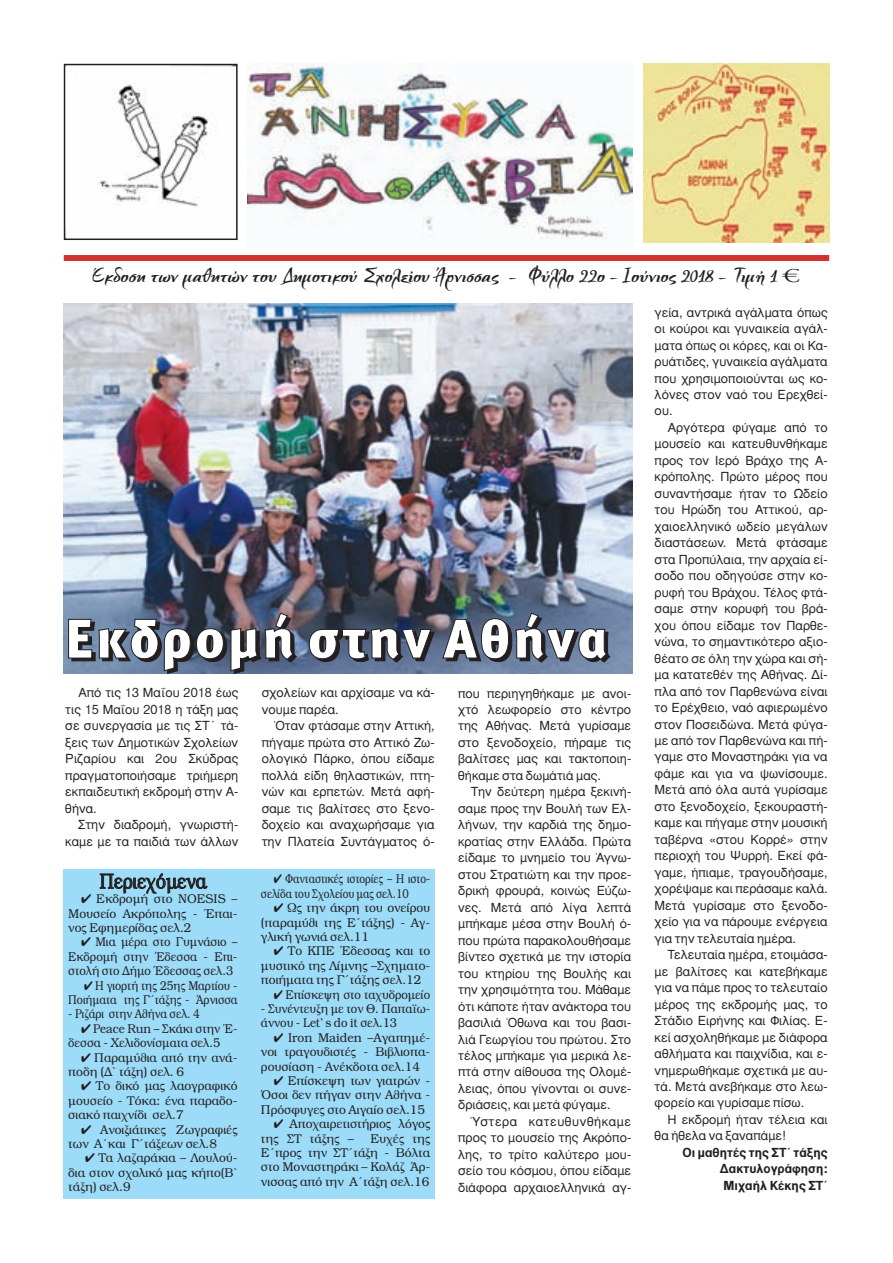
<style>
.page{position:relative;width:893px;height:1263px;background:#fff}
.page>*{position:absolute;margin:0;border:0;box-sizing:border-box;transform-origin:0 0}
.t1{font:55.5px "Meta Black Greek LF";letter-spacing:.055em;color:#fff}
.t2{font:700 22.5px "CF Painter";color:#231f20;scale:1.2 1}
.t3{font:21px "Acro Book Text";color:#231f20;scale:.85 1}
.t4{font:12.75px/16.5px "Gr Helvetica";color:#231f20;text-align:justify}
.t5{font:12.75px/14.4px "Acro Book Text";color:#231f20;text-align:justify;scale:.95 1}
.t6{font:12.75px/14.4px "Acro Book Text";color:#231f20;scale:.9 1}
.t7{font:12.75px/14.4px "Acro Book Text";color:#231f20;text-align:right;scale:.85 1}
.t8{font:12.75px/14.4px "Acro Book Text";color:#231f20;scale:.8 1}
.t9{font:700 12.75px/16.5px "Gr Helvetica";color:#231f20;text-align:right}
.s1{font-family:"CF Eurofont";font-weight:400;font-size:19.5px}
</style>
<div class="page">
<img style="left:643px;top:64px;width:186px;height:178px">
<img style="left:98px;top:83px;width:111px;height:124px">
<div style="left:64px;top:64px;width:174px;height:176px;border:2px solid #231f20"></div>
<div style="left:64px;top:255px;width:765px;height:6px;background:#cf322f"></div>
<div style="left:64px;top:869px;width:371px;height:330px;background:#9cdcf8"></div>
<img style="left:247px;top:64px;width:385px;height:176px">
<img style="left:64px;top:303px;width:568px;height:371px">
<h2 class="t2" style="left:93px;top:264px;width:591px">Έκδοση των µαθητών του ∆ηµοτικού Σχολείου Άρνισσας - Φύλλο 22ο - Ιούνιος 2018 - Tιµή 1 <span class="s1">S</span></h2>
<h1 class="t1" style="left:65px;top:607px;width:544px">Εκδροµή στην Αθήνα</h1>
<p class="t4" style="left:65px;top:685px;width:175px;text-indent:13px">Από τις 13 Μαΐου 2018 έως τις 15 Μαΐου 2018 η τάξη µας σε συνεργασία µε τις ΣΤ΄ τά&shy;ξεις των ∆ηµοτικών Σχολείων Ριζαρίου και 2ου Σκύδρας πραγµατοποιήσαµε τριήµερη εκπαιδευτική εκδροµή στην Α&shy;θήνα.</p>
<p class="t4" style="left:65px;top:817px;width:175px;text-align:right">Στην διαδροµή, γνωριστή&shy;καµε µε τα παιδιά των άλλων</p>
<h3 class="t3" style="left:100px;top:870px;width:127px">Περιεχόµενα</h3>
<p class="t5" style="left:68px;top:892px;width:180px;text-indent:13px">✔ Εκδροµή στο NOESIS – Μουσείο Ακρόπολης - Έπαι&shy;νος Εφηµερίδας σελ.2</p>
<p class="t6" style="left:68px;top:935px;width:190px;text-align:justify;text-indent:13px">✔ Μια µέρα στο Γυµνάσιο – Εκδροµή στην Έδεσσα - Επι&shy;στολή στο ∆ήµο Έδεσσας σελ.3</p>
<p class="t7" style="left:68px;top:978px;width:201px">✔ Η γιορτή της 25ης Μαρτίου -<br>Ποιήµατα της Γ΄τάξης - Άρνισσα</p>
<p class="t7" style="left:68px;top:1007px;width:156px">- Ριζάρι στην Αθήνα σελ. 4</p>
<p class="t6" style="left:68px;top:1021px;width:190px;text-indent:13px">✔ Peace Run – Σκάκι στην Έ&shy;δεσσα - Χελιδονίσµατα σελ.5</p>
<p class="t5" style="left:68px;top:1050px;width:180px;text-indent:13px">✔ Παραµύθια από την ανά&shy;ποδη (∆` τάξη) σελ. 6</p>
<p class="t5" style="left:68px;top:1079px;width:180px;text-indent:13px">✔ Το δικό µας λαογραφικό µουσείο - Τόκα: ένα παραδο&shy;σιακό παιχνίδι σελ.7</p>
<p class="t5" style="left:68px;top:1122px;width:180px;text-indent:13px">✔ Ανοιξιάτικες Ζωγραφιές των Α΄και Γ΄τάξεων σελ.8</p>
<p class="t5" style="left:68px;top:1151px;width:180px;text-indent:17px">✔ Τα λαζαράκια – Λουλού&shy;δια στον σχολικό µας κήπο(Β` τάξη) σελ.9</p>
<p class="t4" style="left:262px;top:685px;width:175px">σχολείων και αρχίσαµε να κά&shy;νουµε παρέα.</p>
<p class="t4" style="left:262px;top:718px;width:175px;text-indent:13px">Όταν φτάσαµε στην Αττική, πήγαµε πρώτα στο Αττικό Ζω&shy;ολογικό Πάρκο, όπου είδαµε πολλά είδη θηλαστικών, πτη&shy;νών και ερπετών. Μετά αφή&shy;σαµε τις βαλίτσες στο ξενο&shy;δοχείο και αναχωρήσαµε για την Πλατεία Συντάγµατος ό-</p>
<p class="t8" style="left:261px;top:872px;width:213px;text-indent:13px">✔ Φανταστικές ιστορίες – Η ιστο&shy;σελίδα του Σχολείου µας σελ.10</p>
<p class="t5" style="left:261px;top:901px;width:180px;text-indent:13px">✔ Ως την άκρη του ονείρου (παραµύθι της Ε΄τάξης) - Αγ&shy;γλική γωνιά σελ.11</p>
<p class="t5" style="left:261px;top:944px;width:180px;text-indent:13px">✔ Το ΚΠΕ Έδεσσας και το µυστικό της Λίµνης –Σχηµατο&shy;ποιήµατα της Γ΄τάξης σελ.12</p>
<p class="t6" style="left:274px;top:987px;width:175px">✔ Επίσκεψη στο ταχυδροµείο</p>
<p class="t6" style="left:261px;top:1002px;width:190px">- Συνέντευξη µε τον Θ. Παπαϊω&shy;άννου - Let’ s do it σελ.13</p>
<p class="t5" style="left:261px;top:1030px;width:180px;text-indent:13px">✔ Ιron Maiden –Αγαπηµέ&shy;νοι τραγουδιστές - Βιβλιοπα&shy;ρουσίαση - Ανέκδοτα σελ.14</p>
<p class="t5" style="left:261px;top:1074px;width:180px;text-indent:13px">✔ Επίσκεψη των γιατρών - Όσοι δεν πήγαν στην Αθήνα - Πρόσφυγες στο Αιγαίο σελ.15</p>
<p class="t5" style="left:261px;top:1117px;width:180px;text-indent:13px">✔ Αποχαιρετιστήριος λόγος της ΣΤ τάξης –</p>
<p class="t5" style="left:261px;top:1131px;width:180px;text-indent:109px">Ευχές της Ε΄προς την ΣΤ΄τάξη - Βόλτα στο Μοναστηράκι – Κολάζ Άρ&shy;νισσας από την Α΄τάξη σελ.16</p>
<p class="t4" style="left:458px;top:685px;width:175px">που περιηγηθήκαµε µε ανοι&shy;χτό λεωφορείο στο κέντρο της Αθήνας. Μετά γυρίσαµε στο ξενοδοχείο, πήραµε τις βαλίτσες µας και τακτοποιη&shy;θήκαµε στα δωµάτιά µας.</p>
<p class="t4" style="left:458px;top:784px;width:175px;text-indent:13px">Την δεύτερη ηµέρα ξεκινή&shy;σαµε προς την Βουλή των Ελ&shy;λήνων, την καρδιά της δηµο&shy;κρατίας στην Ελλάδα. Πρώτα είδαµε το µνηµείο του Άγνω&shy;στου Στρατιώτη και την προε&shy;δρική φρουρά, κοινώς Εύζω&shy;νες. Μετά από λίγα λεπτά µπήκαµε µέσα στην Βουλή ό&shy;που πρώτα παρακολουθήσαµε βίντεο σχετικά µε την ιστορία του κτηρίου της Βουλής και την χρησιµότητα του. Μάθαµε ότι κάποτε ήταν ανάκτορα του βασιλιά Όθωνα και του βασι&shy;λιά Γεωργίου του πρώτου. Στο τέλος µπήκαµε για µερικά λε&shy;πτά στην αίθουσα της Ολοµέ&shy;λειας, όπου γίνονται οι συνε&shy;δριάσεις, και µετά φύγαµε.</p>
<p class="t4" style="left:458px;top:1113px;width:175px;text-indent:13px">Ύστερα κατευθυνθήκαµε προς το µουσείο της Ακρόπο&shy;λης, το τρίτο καλύτερο µου&shy;σείο του κόσµου, όπου είδαµε διάφορα αρχαιοελληνικά αγ-</p>
<p class="t4" style="left:655px;top:304px;width:175px">γεία, αντρικά αγάλµατα όπως οι κούροι και γυναικεία αγάλ&shy;µατα όπως οι κόρες, και οι Κα&shy;ρυάτιδες, γυναικεία αγάλµατα που χρησιµοποιούνται ως κο&shy;λόνες στον ναό του Ερεχθεί&shy;ου.</p>
<p class="t4" style="left:655px;top:420px;width:175px;text-indent:13px">Αργότερα φύγαµε από το µουσείο και κατευθυνθήκαµε προς τον Ιερό Βράχο της Α&shy;κρόπολης. Πρώτο µέρος που συναντήσαµε ήταν το Ωδείο του Ηρώδη του Αττικού, αρ&shy;χαιοελληνικό ωδείο µεγάλων διαστάσεων. Mετά φτάσαµε στα Προπύλαια, την αρχαία εί&shy;σοδο που οδηγούσε στην κο&shy;ρυφή του Βράχου. Tέλος φτά&shy;σαµε στην κορυφή του βρά&shy;χου όπου είδαµε τον Παρθε&shy;νώνα, το σηµαντικότερο αξιο&shy;θέατο σε όλη την χώρα και σή&shy;µα κατατεθέν της Αθήνας. ∆ί&shy;πλα από τον Παρθενώνα είναι το Ερέχθειο, ναό αφιερωµένο στον Ποσειδώνα. Μετά φύγα&shy;µε από τον Παρθενώνα και πή&shy;γαµε στο Μοναστηράκι για να φάµε και για να ψωνίσουµε.<br>Μετά από όλα αυτά γυρίσαµε στο ξενοδοχείο, ξεκουραστή&shy;καµε και πήγαµε στην µουσική ταβέρνα «στου Κορρέ» στην περιοχή του Ψυρρή. Εκεί φά&shy;γαµε, ήπιαµε, τραγουδήσαµε, χορέψαµε και περάσαµε καλά.<br>Μετά γυρίσαµε στο ξενοδο&shy;χείο για να πάρουµε ενέργεια για την τελευταία ηµέρα.</p>
<p class="t4" style="left:655px;top:947px;width:175px;text-indent:13px">Τελευταία ηµέρα, ετοιµάσα&shy;µε βαλίτσες και κατεβήκαµε για να πάµε προς το τελευταίο µέρος της εκδροµής µας, το Στάδιο Ειρήνης και Φιλίας. Ε&shy;κεί ασχοληθήκαµε µε διάφορα αθλήµατα και παιχνίδια, και ε&shy;νηµερωθήκαµε σχετικά µε αυ&shy;τά. Μετά ανεβήκαµε στο λεω&shy;φορείο και γυρίσαµε πίσω.</p>
<p class="t4" style="left:655px;top:1111px;width:175px;text-indent:13px">Η εκδροµή ήταν τέλεια και θα ήθελα να ξαναπάµε!</p>
<p class="t9" style="left:682px;top:1144px;width:147px">Οι µαθητές της ΣΤ΄ τάξης ∆ακτυλογράφηση:<br>Μιχαήλ Κέκης ΣΤ΄</p>
</div>
